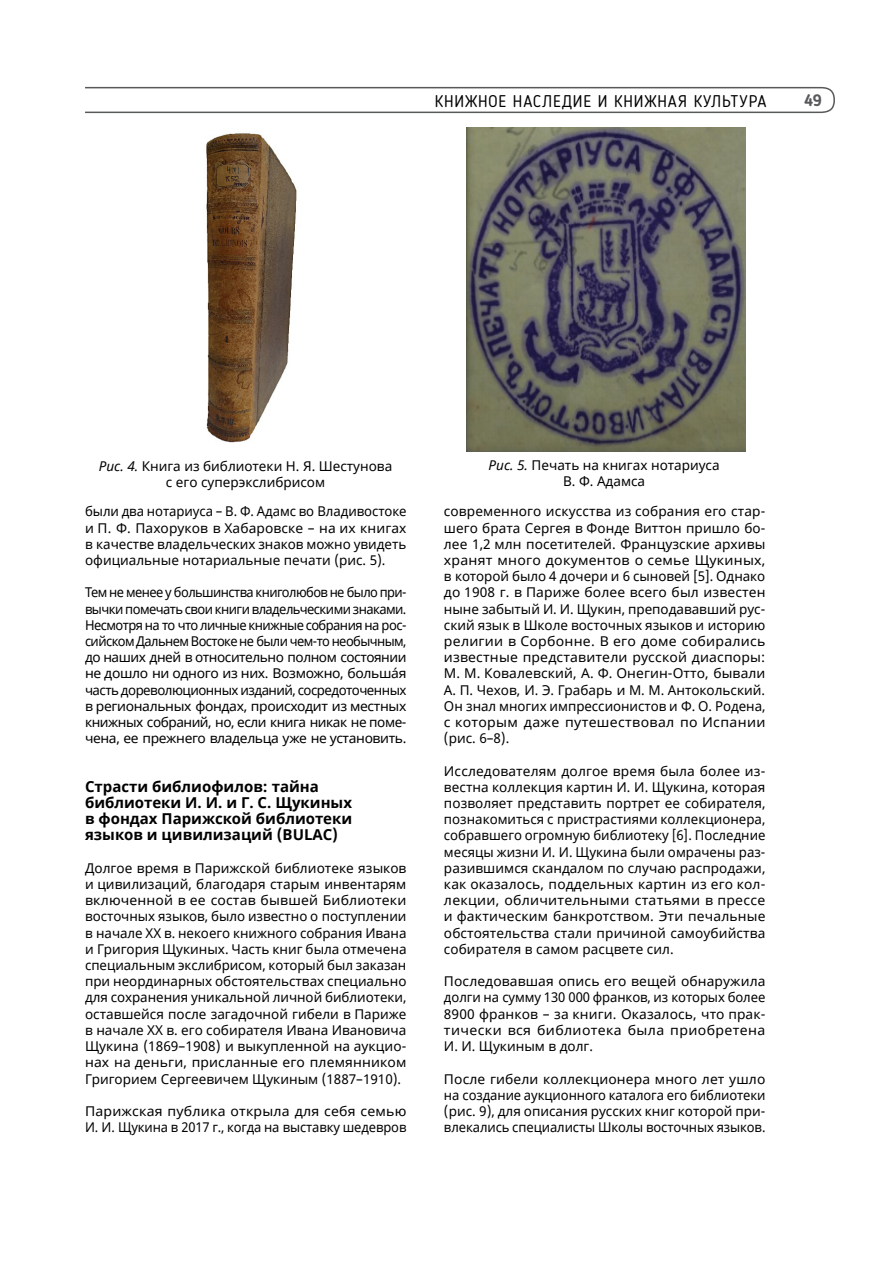
<style>
.page{position:relative;width:893px;height:1263px;background:#fff}
.page>*{position:absolute;margin:0;border:0;box-sizing:border-box;transform-origin:0 0}
.t1{font:16.5px "Blogger Sans";letter-spacing:.05em;color:#000}
.t2{font:700 16.5px "Blogger Sans";color:#58595b}
.t3{font:700 15px/16.2px "Noto Sans";color:#000}
.t4{font:13.5px/16.2px "Noto Sans";color:#000;text-align:justify}
.t5{font:13.5px/16.2px "Noto Sans";color:#000;text-align:justify;scale:.95 1}
.t6{font:13.5px/16.2px "Noto Sans";color:#000;scale:1.04 1}
.s1{font-style:italic}
</style>
<div class="page">
<svg style="left:85px;top:86px;width:750px;height:28px"></svg>
<img style="left:206px;top:133px;width:91px;height:310px">
<img style="left:466px;top:128px;width:279px;height:324px">
<p class="t1" style="left:435px;top:91px;width:333px">КНИЖНОЕ НАСЛЕДИЕ И КНИЖНАЯ КУЛЬТУРА</p>
<p class="t2" style="left:804px;top:90px;width:19px">49</p>
<p class="t4" style="left:99px;top:458px;width:295px;text-align:center"><span class="s1">Рис. 4.</span> Книга из библиотеки Н. Я. Шестунова с его суперэкслибрисом</p>
<p class="t4" style="left:489px;top:457px;width:233px;text-align:center"><span class="s1">Рис. 5.</span> Печать на книгах нотариуса<br>В. Ф. Адамса</p>
<p class="t4" style="left:85px;top:504px;width:323px">были два нотариуса – В. Ф. Адамс во Владивостоке и П. Ф. Пахоруков в Хабаровске – на их книгах в качестве владельческих знаков можно увидеть официальные нотариальные печати (рис. 5).</p>
<p class="t5" style="left:85px;top:585px;width:340px">Тем не менее у большинства книголюбов не было при&shy;вычки помечать свои книги владельческими знаками.<br>Несмотря на то что личные книжные собрания на рос&shy;сийском Дальнем Востоке не были чем-то необычным, до наших дней в относительно полном состоянии не дошло ни одного из них. Возможно, большáя часть дореволюционных изданий, сосредоточенных в региональных фондах, происходит из местных книжных собраний, но, если книга никак не поме&shy;чена, ее прежнего владельца уже не установить.</p>
<p class="t3" style="left:85px;top:779px;width:269px">Страсти библиофилов: тайна библиотеки И. И. и Г. С. Щукиных в фондах Парижской библиотеки языков и цивилизаций (BULAC)</p>
<p class="t4" style="left:85px;top:860px;width:323px">Долгое время в Парижской библиотеке языков и цивилизаций, благодаря старым инвентарям включенной в ее состав бывшей Библиотеки восточных языков, было известно о поступлении в начале XX в. некоего книжного собрания Ивана и Григория Щукиных. Часть книг была отмечена специальным экслибрисом, который был заказан при неординарных обстоятельствах специально для сохранения уникальной личной библиотеки, оставшейся после загадочной гибели в Париже в начале ХХ в. его собирателя Ивана Ивановича Щукина (1869–1908) и выкупленной на аукцио&shy;нах на деньги, присланные его племянником Григорием Сергеевичем Щукиным (1887–1910).</p>
<p class="t6" style="left:85px;top:1103px;width:311px">Парижская публика открыла для себя семью<br>И. И. Щукина в 2017 г., когда на выставку шедевров</p>
<p class="t4" style="left:444px;top:504px;width:323px">современного искусства из собрания его стар&shy;шего брата Сергея в Фонде Виттон пришло бо&shy;лее 1,2 млн посетителей. Французские архивы хранят много документов о семье Щукиных, в которой было 4 дочери и 6 сыновей [5]. Однако до 1908 г. в Париже более всего был известен ныне забытый И. И. Щукин, преподававший рус&shy;ский язык в Школе восточных языков и историю религии в Сорбонне. В его доме собирались известные представители русской диаспоры:<br>М. М. Ковалевский, А. Ф. Онегин-Отто, бывали А. П. Чехов, И. Э. Грабарь и М. М. Антокольский.<br>Он знал многих импрессионистов и Ф. О. Родена, с которым даже путешествовал по Испании (рис. 6–8).</p>
<p class="t4" style="left:444px;top:763px;width:323px">Исследователям долгое время была более из&shy;вестна коллекция картин И. И. Щукина, которая позволяет представить портрет ее собирателя, познакомиться с пристрастиями коллекционера, собравшего огромную библиотеку [6]. Последние месяцы жизни И. И. Щукина были омрачены раз&shy;разившимся скандалом по случаю распродажи, как оказалось, поддельных картин из его кол&shy;лекции, обличительными статьями в прессе и фактическим банкротством. Эти печальные обстоятельства стали причиной самоубийства собирателя в самом расцвете сил.</p>
<p class="t4" style="left:444px;top:974px;width:323px">Последовавшая опись его вещей обнаружила долги на сумму 130 000 франков, из которых более 8900 франков – за книги. Оказалось, что прак&shy;тически вся библиотека была приобретена И. И. Щукиным в долг.</p>
<p class="t4" style="left:444px;top:1071px;width:323px">После гибели коллекционера много лет ушло на создание аукционного каталога его библиотеки (рис. 9), для описания русских книг которой при&shy;влекались специалисты Школы восточных языков.</p>
</div>
